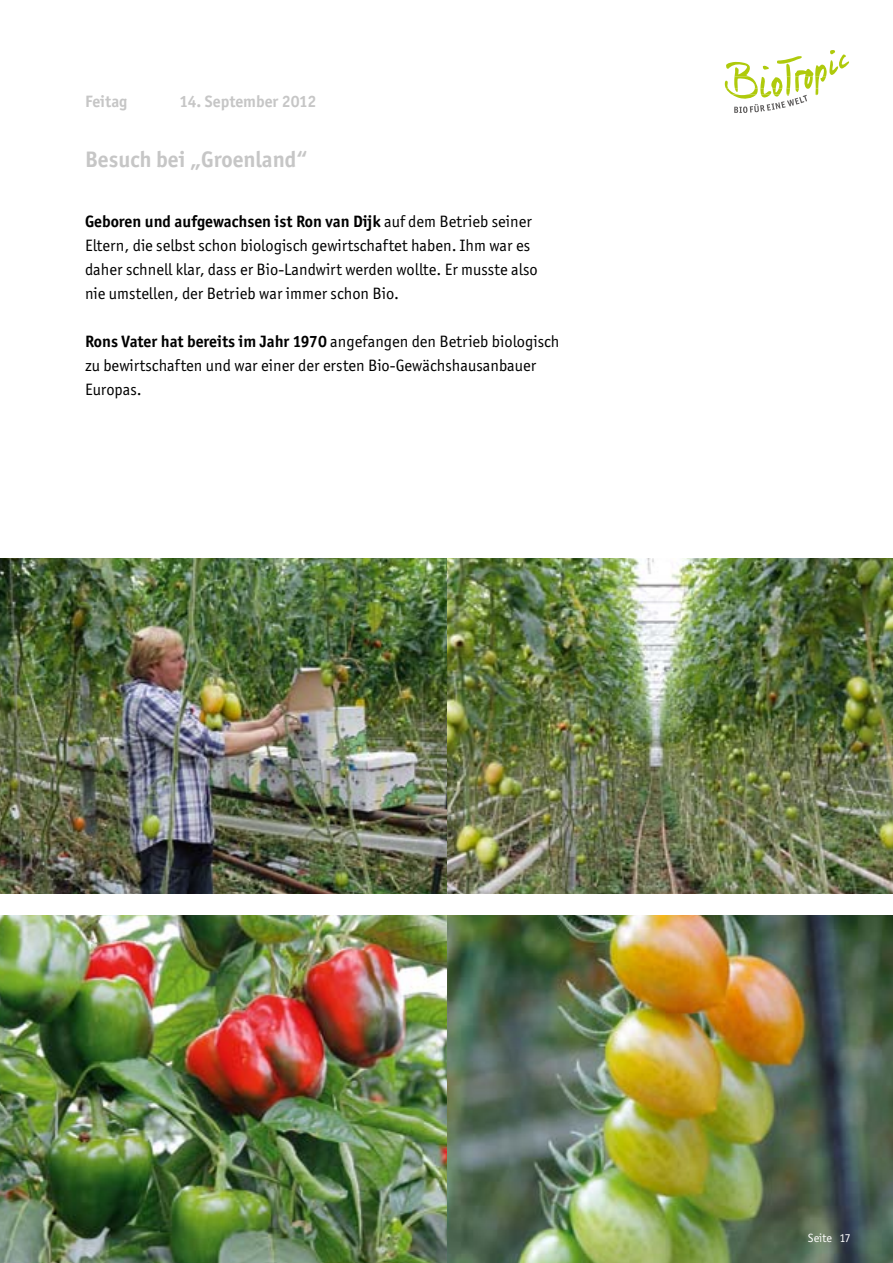
<style>
.page{position:relative;width:893px;height:1263px;background:#fff}
.page>*{position:absolute;margin:0;border:0;box-sizing:border-box;transform-origin:0 0}
.t1{font:700 22.5px "Officina Sans ITC";color:#c6c6c6}
.t2{font:16.5px/24px "Officina Sans ITC";color:#000}
.t3{font:700 16.5px "Officina Sans ITC";color:#c6c6c6}
.t4{font:12px "Officina Sans ITC";color:#fff}
.s1{font-weight:700}
</style>
<div class="page">
<img style="left:0;top:915px;width:893px;height:348px">
<img style="left:0;top:558px;width:893px;height:335px">
<svg style="left:725px;top:50px;width:124px;height:63px"></svg>
<p class="t3" style="left:85px;top:91px;width:44px">Feitag</p>
<p class="t3" style="left:180px;top:91px;width:138px">14. September 2012</p>
<h1 class="t1" style="left:85px;top:145px;width:224px">Besuch bei „Groenland“</h1>
<p class="t2" style="left:85px;top:209px;width:454px"><span class="s1">Geboren und aufgewachsen ist Ron van Dijk</span> auf dem Betrieb seiner Eltern, die selbst schon biologisch gewirtschaftet haben. Ihm war es daher schnell klar, dass er Bio-Landwirt werden wollte. Er musste also nie umstellen, der Betrieb war immer schon Bio.</p>
<p class="t2" style="left:85px;top:329px;width:476px"><span class="s1">Rons Vater hat bereits im Jahr 1970</span> angefangen den Betrieb biologisch zu bewirtschaften und war einer der ersten Bio-Gewächshausanbauer<br>Europas.</p>
<p class="t4" style="left:808px;top:1231px;width:44px">Seite 17</p>
</div>
